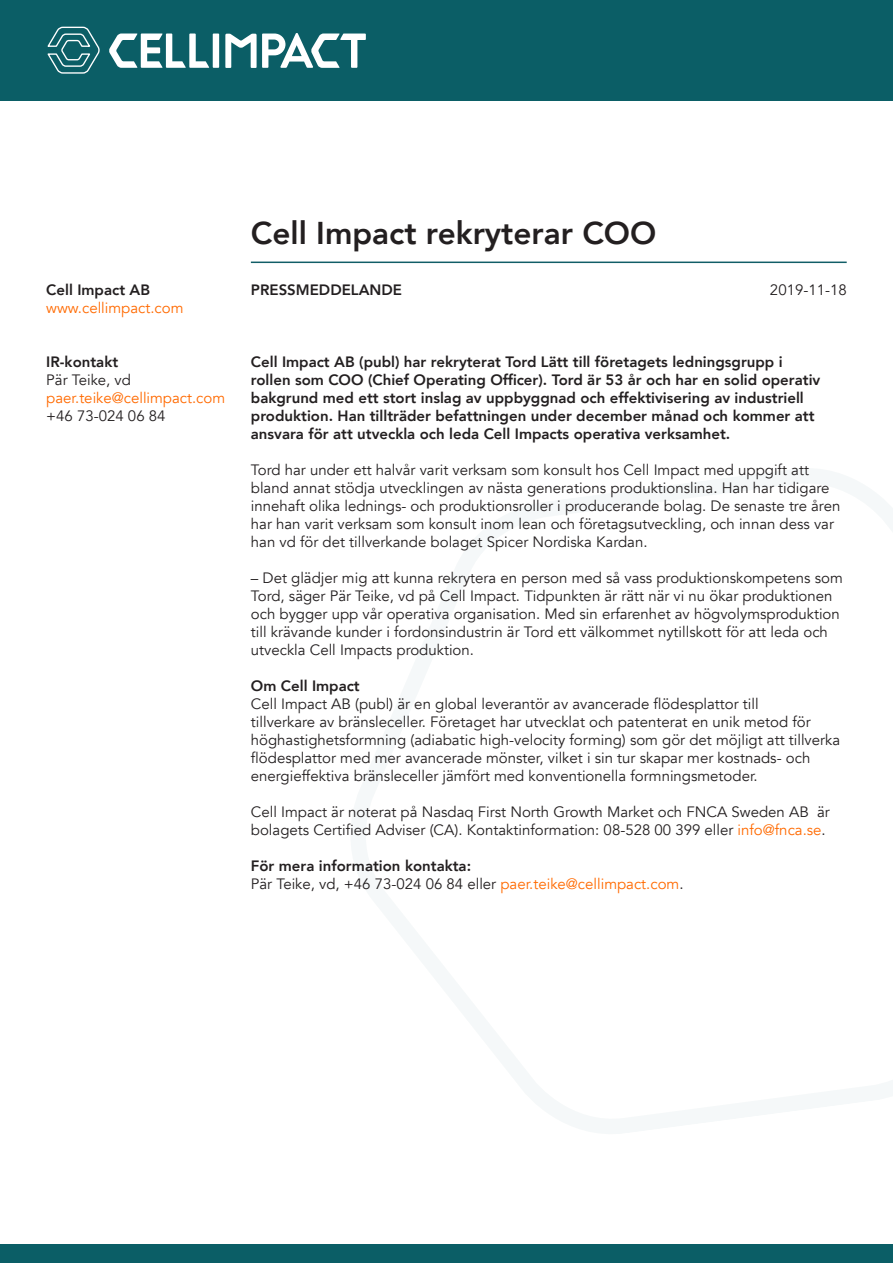
<style>
.page{position:relative;width:893px;height:1263px;background:#fff}
.page>*{position:absolute;margin:0;border:0;box-sizing:border-box;transform-origin:0 0}
.t1{font:800 31.5px "Avenir";color:#231f20}
.Brödtext{font:15px/18px "Avenir";color:#231f20}
.Ingress{font:800 15px/18px "Avenir";color:#231f20}
.t2{font:15px "Avenir";color:#ff6a00}
.s1{color:#ff6a00}
</style>
<div class="page">
<hr style="left:251px;top:262px;width:596px;height:1px;background:#115e67">
<div style="left:0;top:0;width:893px;height:100px;background:#0b5e66"></div>
<div style="left:0;top:1245px;width:893px;height:18px;background:#0b5e66"></div>
<svg style="left:47px;top:26px;width:53px;height:48px"></svg>
<div style="left:213px;top:34px;width:6px;height:34px;background:#fff"></div>
<svg style="left:109px;top:34px;width:100px;height:34px"></svg>
<svg style="left:225px;top:33px;width:141px;height:35px"></svg>
<h1 class="t1" style="left:251px;top:209px;width:407px">Cell Impact rekryterar COO</h1>
<p class="Ingress" style="left:46px;top:281px;width:105px">Cell Impact AB</p>
<p class="Ingress" style="left:251px;top:281px;width:153px">PRESSMEDDELANDE</p>
<p class="t2" style="left:46px;top:299px;width:139px">www.cellimpact.com</p>
<p class="Ingress" style="left:46px;top:353px;width:73px">IR-kontakt</p>
<p class="Brödtext" style="left:46px;top:371px;width:86px">Pär Teike, vd</p>
<p class="t2" style="left:46px;top:389px;width:180px">paer.teike@cellimpact.com</p>
<p class="Brödtext" style="left:46px;top:407px;width:121px">+46 73-024 06 84</p>
<p class="Brödtext" style="left:770px;top:281px;width:78px">2019-11-18</p>
<p class="Ingress" style="left:251px;top:353px;width:571px">Cell Impact AB (publ) har rekryterat Tord Lätt till företagets ledningsgrupp i rollen som COO (Chief Operating Officer). Tord är 53 år och har en solid operativ bakgrund med ett stort inslag av uppbyggnad och effektivisering av industriell produktion. Han tillträder befattningen under december månad och kommer att ansvara för att utveckla och leda Cell Impacts operativa verksamhet.</p>
<p class="Brödtext" style="left:251px;top:461px;width:591px">Tord har under ett halvår varit verksam som konsult hos Cell Impact med uppgift att bland annat stödja utvecklingen av nästa generations produktionslina. Han har tidigare innehaft olika lednings- och produktionsroller i producerande bolag. De senaste tre åren har han varit verksam som konsult inom lean och företagsutveckling, och innan dess var han vd för det tillverkande bolaget Spicer Nordiska Kardan.</p>
<p class="Brödtext" style="left:251px;top:569px;width:593px">– Det glädjer mig att kunna rekrytera en person med så vass produktionskompetens som Tord, säger Pär Teike, vd på Cell Impact. Tidpunkten är rätt när vi nu ökar produktionen och bygger upp vår operativa organisation. Med sin erfarenhet av högvolymsproduktion till krävande kunder i fordonsindustrin är Tord ett välkommet nytillskott för att leda och utveckla Cell Impacts produktion.</p>
<h2 class="Ingress" style="left:251px;top:677px;width:110px">Om Cell Impact</h2>
<p class="Brödtext" style="left:251px;top:695px;width:591px">Cell Impact AB (publ) är en global leverantör av avancerade flödesplattor till<br>tillverkare av bränsleceller. Företaget har utvecklat och patenterat en unik metod för höghastighetsformning (adiabatic high-velocity forming) som gör det möjligt att tillverka flödesplattor med mer avancerade mönster, vilket i sin tur skapar mer kostnads- och energieffektiva bränsleceller jämfört med konventionella formningsmetoder.</p>
<p class="Brödtext" style="left:251px;top:803px;width:580px">Cell Impact är noterat på Nasdaq First North Growth Market och FNCA Sweden AB är bolagets Certified Adviser (CA). Kontaktinformation: 08-528 00 399 eller <span class="s1">info@fnca.se</span>.</p>
<h2 class="Ingress" style="left:251px;top:857px;width:222px">För mera information kontakta:</h2>
<p class="Brödtext" style="left:251px;top:875px;width:434px">Pär Teike, vd, +46 73-024 06 84 eller <span class="s1">paer.teike@cellimpact.com</span>.</p>
</div>
